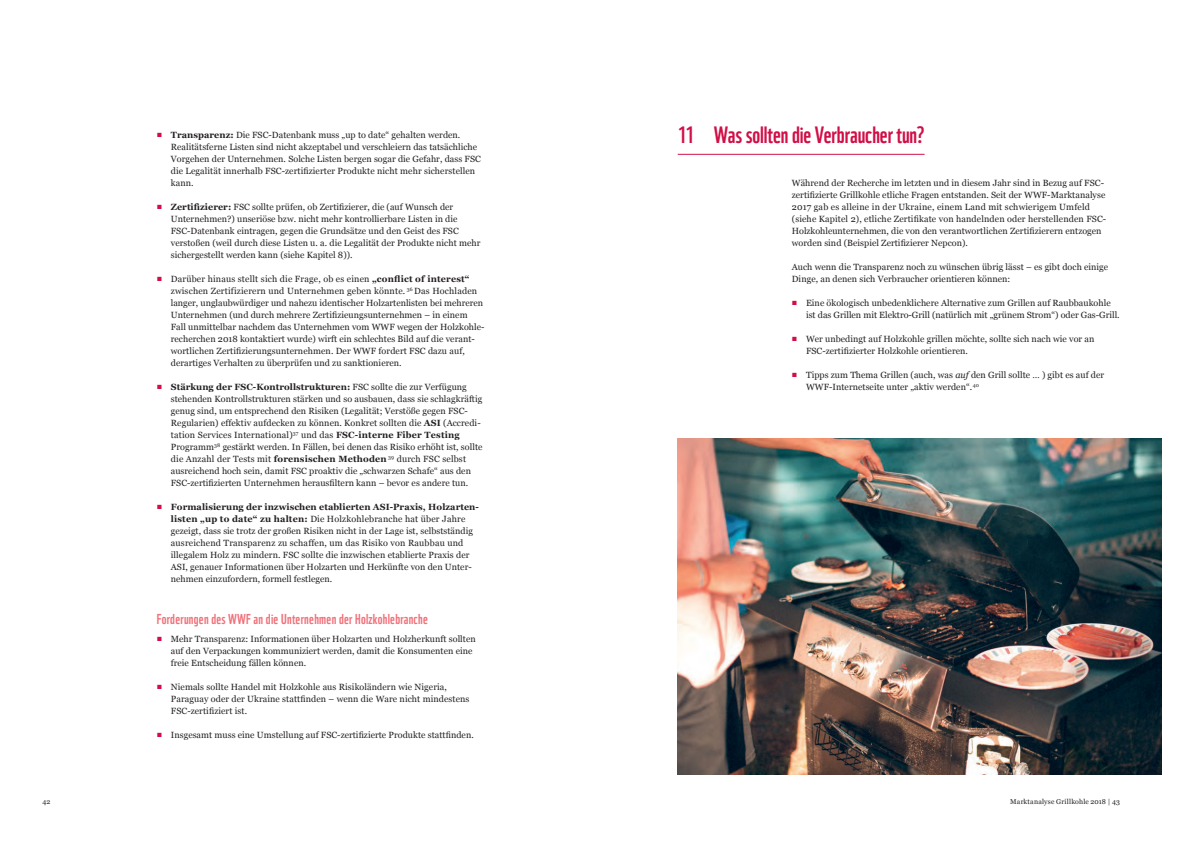
<style>
.page{position:relative;width:1191px;height:842px;background:#fff}
.page>*{position:absolute;margin:0;border:0;box-sizing:border-box;transform-origin:0 0}
.t1{font:23px "WWF";letter-spacing:-.005em;color:#d20e46}
.t2{font:14px "WWF";letter-spacing:.02em;color:#f17079}
.t3{font:9px/12px "Georgia";letter-spacing:.005em;color:#231f20}
.t4{font:7px "Georgia";letter-spacing:.02em;color:#231f20}
.s1{font-family:"Arial";color:#d20e46}
.s2{font-weight:700}
.s3{font-style:italic}
</style>
<div class="page">
<hr style="left:677px;top:154px;width:247px;height:1px;background:#d20e46">
<img style="left:677px;top:438px;width:484px;height:336px">
<p class="t3" style="left:171px;top:128px;width:311px;text-indent:-14px"><span class="s1">■</span> <span class="s2">Transparenz:</span> Die FSC-Datenbank muss „up to date“ gehalten werden.<br>Realitätsferne Listen sind nicht akzeptabel und verschleiern das tatsächliche Vorgehen der Unternehmen. Solche Listen bergen sogar die Gefahr, dass FSC die Legalität innerhalb FSC-zertifizierter Produkte nicht mehr sicherstellen kann.</p>
<p class="t3" style="left:171px;top:200px;width:311px;text-indent:-14px"><span class="s1">■</span> <span class="s2">Zertifizierer:</span> FSC sollte prüfen, ob Zertifizierer, die (auf Wunsch der Unternehmen?) unseriöse bzw. nicht mehr kontrollierbare Listen in die FSC-Datenbank eintragen, gegen die Grundsätze und den Geist des FSC verstoßen (weil durch diese Listen u. a. die Legalität der Produkte nicht mehr sichergestellt werden kann (siehe Kapitel 8)).</p>
<p class="t3" style="left:171px;top:272px;width:315px;text-indent:-14px"><span class="s1">■</span> Darüber hinaus stellt sich die Frage, ob es einen <span class="s2">„conflict of interest“ </span>zwischen Zertifizierern und Unternehmen geben könnte. <sup>36</sup> Das Hochladen langer, unglaubwürdiger und nahezu identischer Holzartenlisten bei mehreren Unternehmen (und durch mehrere Zertifizieungsunternehmen – in einem Fall unmittelbar nachdem das Unternehmen vom WWF wegen der Holzkohle&shy;recherchen 2018 kontaktiert wurde) wirft ein schlechtes Bild auf die verant&shy;wortlichen Zertifizierungsunternehmen. Der WWF fordert FSC dazu auf, derartiges Verhalten zu überprüfen und zu sanktionieren.</p>
<p class="t3" style="left:171px;top:380px;width:313px;text-indent:-14px"><span class="s1">■</span> <span class="s2">Stärkung der FSC-Kontrollstrukturen:</span> FSC sollte die zur Verfügung stehenden Kontrollstrukturen stärken und so ausbauen, dass sie schlagkräftig genug sind, um entsprechend den Risiken (Legalität; Verstöße gegen FSC-Regularien) effektiv aufdecken zu können. Konkret sollten die <span class="s2">ASI</span> (Accredi&shy;tation Services International)<sup>37</sup> und das <span class="s2">FSC-interne Fiber Testing </span>Programm<sup>38</sup> gestärkt werden. In Fällen, bei denen das Risiko erhöht ist, sollte die Anzahl der Tests mit <span class="s2">forensischen Methoden</span> <sup>39</sup> durch FSC selbst ausreichend hoch sein, damit FSC proaktiv die „schwarzen Schafe“ aus den FSC-zertifizierten Unternehmen herausfiltern kann – bevor es andere tun.</p>
<p class="t3" style="left:171px;top:500px;width:309px;text-indent:-14px"><span class="s1">■</span> <span class="s2">Formalisierung der inzwischen etablierten ASI-Praxis, Holzarten&shy;listen „up to date“ zu halten:</span> Die Holzkohlebranche hat über Jahre gezeigt, dass sie trotz der großen Risiken nicht in der Lage ist, selbstständig ausreichend Transparenz zu schaffen, um das Risiko von Raubbau und illegalem Holz zu mindern. FSC sollte die inzwischen etablierte Praxis der ASI, genauer Informationen über Holzarten und Herkünfte von den Unter&shy;nehmen einzufordern, formell festlegen.</p>
<h2 class="t2" style="left:157px;top:608px;width:273px">Forderungen des WWF an die Unternehmen der Holzkohlebranche</h2>
<p class="t3" style="left:171px;top:633px;width:306px;text-indent:-14px"><span class="s1">■</span> Mehr Transparenz: Informationen über Holzarten und Holzherkunft sollten auf den Verpackungen kommuniziert werden, damit die Konsumenten eine freie Entscheidung fällen können.</p>
<p class="t3" style="left:171px;top:681px;width:300px;text-indent:-14px"><span class="s1">■</span> Niemals sollte Handel mit Holzkohle aus Risikoländern wie Nigeria,<br>Paraguay oder der Ukraine stattfinden – wenn die Ware nicht mindestens<br>FSC-zertifiziert ist.</p>
<p class="t3" style="left:157px;top:729px;width:319px"><span class="s1">■</span> Insgesamt muss eine Umstellung auf FSC-zertifizierte Produkte stattfinden.</p>
<h1 class="t1" style="left:677px;top:116px;width:248px">11 Was sollten die Verbraucher tun?</h1>
<p class="t3" style="left:792px;top:177px;width:316px">Während der Recherche im letzten und in diesem Jahr sind in Bezug auf FSC&shy;zertifizierte Grillkohle etliche Fragen entstanden. Seit der WWF-Marktanalyse 2017 gab es alleine in der Ukraine, einem Land mit schwierigem Umfeld (siehe Kapitel 2), etliche Zertifikate von handelnden oder herstellenden FSC-Holzkohleunternehmen, die von den verantwortlichen Zertifizierern entzogen worden sind (Beispiel Zertifizierer Nepcon).</p>
<p class="t3" style="left:792px;top:261px;width:318px">Auch wenn die Transparenz noch zu wünschen übrig lässt – es gibt doch einige<br>Dinge, an denen sich Verbraucher orientieren können:</p>
<p class="t3" style="left:806px;top:297px;width:315px;text-indent:-14px"><span class="s1">■</span> Eine ökologisch unbedenklichere Alternative zum Grillen auf Raubbaukohle ist das Grillen mit Elektro-Grill (natürlich mit „grünem Strom“) oder Gas-Grill.</p>
<p class="t3" style="left:806px;top:333px;width:290px;text-indent:-14px"><span class="s1">■</span> Wer unbedingt auf Holzkohle grillen möchte, sollte sich nach wie vor an<br>FSC-zertifizierter Holzkohle orientieren.</p>
<p class="t3" style="left:806px;top:369px;width:300px;text-indent:-14px"><span class="s1">■</span> Tipps zum Thema Grillen (auch, was <span class="s3">auf</span> den Grill sollte … ) gibt es auf der<br>WWF-Internetseite unter „aktiv werden“.<sup>40</sup></p>
<p class="t4" style="left:43px;top:797px;width:10px">42</p>
<p class="t4" style="left:1010px;top:797px;width:111px">Marktanalyse Grillkohle 2018 | 43</p>
</div>
